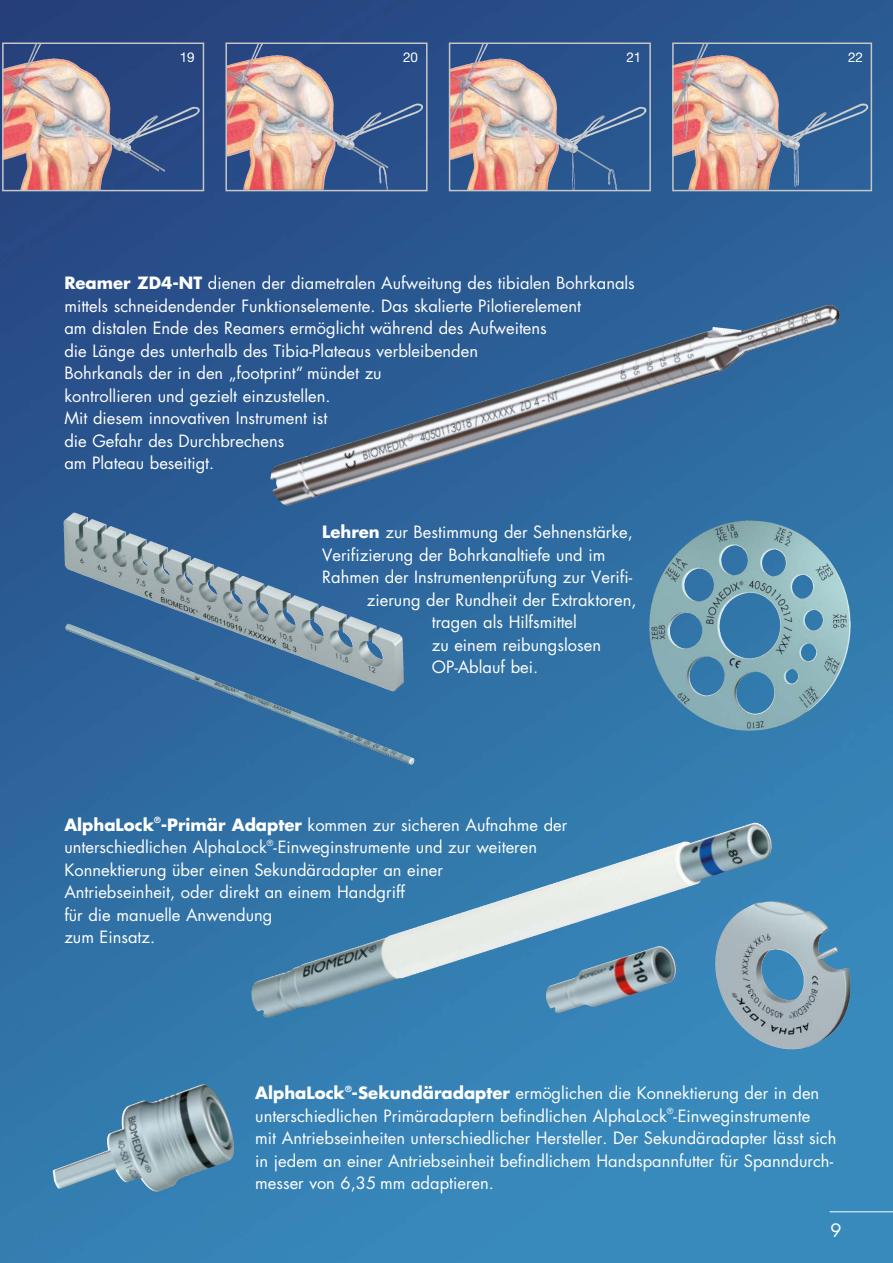
<style>
.page{position:relative;width:893px;height:1263px;background:#fff}
.page>*{position:absolute;margin:0;border:0;box-sizing:border-box;transform-origin:0 0}
.t1{font:18px "Futura";color:#fff}
.t2{font:16.5px/22.5px "Futura";color:#fff}
.t3{font:13.5px "Helvetica Neue";color:#fff}
.t4{font:700 8.25px "Futura";color:#fff}
.t5{font:8.25px "Futura";color:#fff}
.s1{font-weight:700}
</style>
<div class="page">
<img style="left:0;top:0;width:892px;height:1263px">
<img style="left:253px;top:46px;width:14px;height:13px">
<div style="left:225px;top:43px;width:202px;height:148px;border:2px solid #c6c6c6"></div>
<img style="left:476px;top:46px;width:14px;height:16px">
<div style="left:449px;top:43px;width:202px;height:148px;border:2px solid #c6c6c6"></div>
<img style="left:698px;top:46px;width:14px;height:13px">
<div style="left:672px;top:43px;width:200px;height:148px;border:2px solid #c6c6c6"></div>
<img style="left:29px;top:46px;width:15px;height:16px">
<div style="left:2px;top:43px;width:202px;height:148px;border:2px solid #c6c6c6"></div>
<img style="left:88px;top:517px;width:75px;height:29px">
<img style="left:745px;top:520px;width:83px;height:40px">
<img style="left:68px;top:624px;width:57px;height:22px">
<img style="left:742px;top:305px;width:97px;height:26px">
<img style="left:136px;top:1174px;width:55px;height:18px">
<img style="left:571px;top:962px;width:36px;height:17px">
<img style="left:690px;top:823px;width:81px;height:29px">
<img style="left:769px;top:901px;width:56px;height:23px">
<hr style="left:829px;top:1211px;width:63px;height:1px;background:#fff">
<p class="t3" style="left:180px;top:52px;width:17px">19</p>
<p class="t3" style="left:403px;top:52px;width:17px">20</p>
<p class="t3" style="left:626px;top:52px;width:17px">21</p>
<p class="t3" style="left:848px;top:52px;width:17px">22</p>
<p class="t2" style="left:64px;top:273px;width:572px"><span class="s1">Reamer ZD4-NT</span> dienen der diametralen Aufweitung des tibialen Bohrkanals mittels schneidendender Funktionselemente. Das skalierte Pilotierelement<br>am distalen Ende des Reamers ermöglicht während des Aufweitens<br>die Länge des unterhalb des Tibia-Plateaus verbleibenden<br>Bohrkanals der in den „footprint“ mündet zu<br>kontrollieren und gezielt einzustellen.<br>Mit diesem innovativen Instrument ist<br>die Gefahr des Durchbrechens<br>am Plateau beseitigt.</p>
<p class="t2" style="left:322px;top:522px;width:312px"><span class="s1">Lehren</span> zur Bestimmung der Sehnenstärke,</p>
<p class="t2" style="left:322px;top:545px;width:284px">Verifizierung der Bohrkanaltiefe und im</p>
<p class="t2" style="left:322px;top:567px;width:311px">Rahmen der Instrumentenprüfung zur Verifi-</p>
<p class="t2" style="left:367px;top:590px;width:271px">zierung der Rundheit der Extraktoren,</p>
<p class="t2" style="left:432px;top:612px;width:147px">tragen als Hilfsmittel</p>
<p class="t2" style="left:432px;top:635px;width:171px">zu einem reibungslosen</p>
<p class="t2" style="left:432px;top:657px;width:108px">OP-Ablauf bei.</p>
<p class="t4" style="left:154px;top:816px;width:8px">®</p>
<p class="t2" style="left:64px;top:837px;width:474px">unterschiedlichen AlphaLock -Einweginstrumente und zur weiteren</p>
<p class="t2" style="left:64px;top:815px;width:504px"><span class="s1">AlphaLock -Primär Adapter</span> kommen zur sicheren Aufnahme der</p>
<p class="t5" style="left:267px;top:839px;width:8px">®</p>
<p class="t2" style="left:64px;top:860px;width:380px">Konnektierung über einen Sekundäradapter an einer Antriebseinheit, oder direkt an einem Handgriff<br>für die manuelle Anwendung<br>zum Einsatz.</p>
<p class="t4" style="left:345px;top:1085px;width:8px">®</p>
<p class="t2" style="left:255px;top:1106px;width:556px">unterschiedlichen Primäradaptern befindlichen AlphaLock -Einweginstrumente</p>
<p class="t2" style="left:255px;top:1084px;width:565px"><span class="s1">AlphaLock -Sekundäradapter</span> ermöglichen die Konnektierung der in den</p>
<p class="t5" style="left:666px;top:1108px;width:8px">®</p>
<p class="t2" style="left:255px;top:1129px;width:582px">mit Antriebseinheiten unterschiedlicher Hersteller. Der Sekundäradapter lässt sich in jedem an einer Antriebseinheit befindlichem Handspannfutter für Spanndurch&shy;messer von 6,35 mm adaptieren.</p>
<p class="t1" style="left:830px;top:1222px;width:13px">9</p>
</div>
